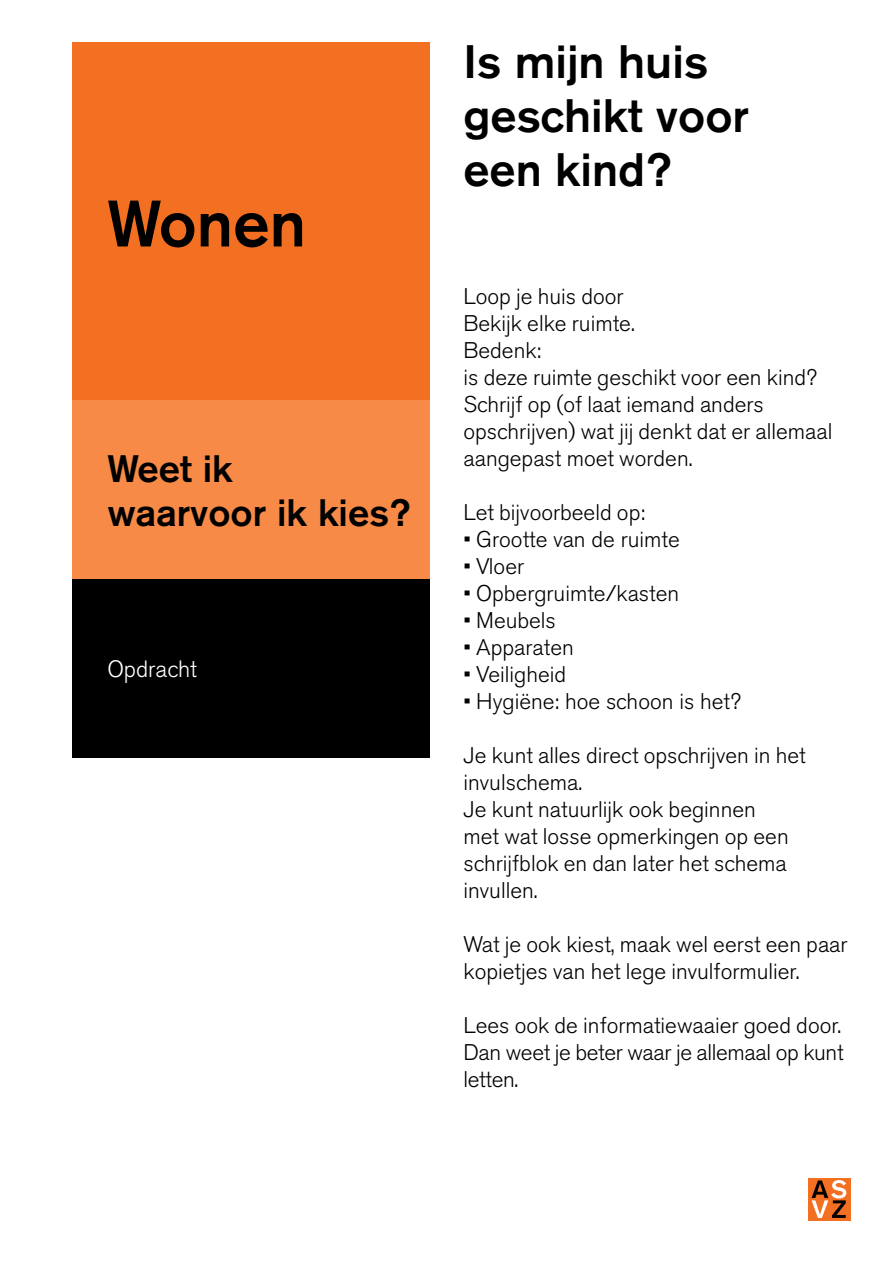
<style>
.page{position:relative;width:893px;height:1263px;background:#fff}
.page>*{position:absolute;margin:0;border:0;box-sizing:border-box;transform-origin:0 0}
.t1{font:500 64.95px "Akzidenz Grotesk BE";color:#000}
.t2{font:500 46.5px/54px "Akzidenz Grotesk BE";color:#000}
.t3{font:500 37.95px/44.1px "Akzidenz Grotesk BE";color:#000}
.t4{font:300 23.4px "Akzidenz Grotesk BE";color:#fff}
.t5{font:300 22.5px/27px "Akzidenz Grotesk BE";color:#000}
</style>
<div class="page">
<div style="left:808px;top:1178px;width:42px;height:42px;background:#f36f21"></div>
<svg style="left:812px;top:1180px;width:34px;height:38px"></svg>
<div style="left:72px;top:43px;width:357px;height:357px;background:#f36f21"></div>
<div style="left:72px;top:400px;width:357px;height:179px;background:#f68a46"></div>
<div style="left:72px;top:579px;width:357px;height:179px;background:#000"></div>
<h1 class="t1" style="left:107px;top:184px;width:200px">Wonen</h1>
<h3 class="t3" style="left:107px;top:446px;width:305px">Weet ik<br>waarvoor ik kies?</h3>
<p class="t4" style="left:107px;top:656px;width:91px">Opdracht</p>
<h2 class="t2" style="left:463px;top:33px;width:287px">Is mijn huis geschikt voor een kind?</h2>
<p class="t5" style="left:463px;top:283px;width:370px">Loop je huis door<br>Bekijk elke ruimte.<br>Bedenk:<br>is deze ruimte geschikt voor een kind?<br>Schrijf op (of laat iemand anders opschrijven) wat jij denkt dat er allemaal aangepast moet worden.</p>
<p class="t5" style="left:463px;top:499px;width:183px">Let bijvoorbeeld op:</p>
<p class="t5" style="left:463px;top:526px;width:218px">• Grootte van de ruimte</p>
<p class="t5" style="left:463px;top:553px;width:62px">• Vloer</p>
<p class="t5" style="left:463px;top:580px;width:217px">• Opbergruimte/kasten</p>
<p class="t5" style="left:463px;top:607px;width:94px">• Meubels</p>
<p class="t5" style="left:463px;top:634px;width:112px">• Apparaten</p>
<p class="t5" style="left:463px;top:661px;width:104px">• Veiligheid</p>
<p class="t5" style="left:463px;top:688px;width:279px">• Hygiëne: hoe schoon is het?</p>
<p class="t5" style="left:463px;top:742px;width:344px">Je kunt alles direct opschrijven in het invulschema.<br>Je kunt natuurlijk ook beginnen<br>met wat losse opmerkingen op een schrijfblok en dan later het schema invullen.</p>
<p class="t5" style="left:463px;top:931px;width:386px">Wat je ook kiest, maak wel eerst een paar kopietjes van het lege invulformulier.</p>
<p class="t5" style="left:463px;top:1012px;width:382px;text-align:justify">Lees ook de informatiewaaier goed door.<br>Dan weet je beter waar je allemaal op kunt letten.</p>
</div>
